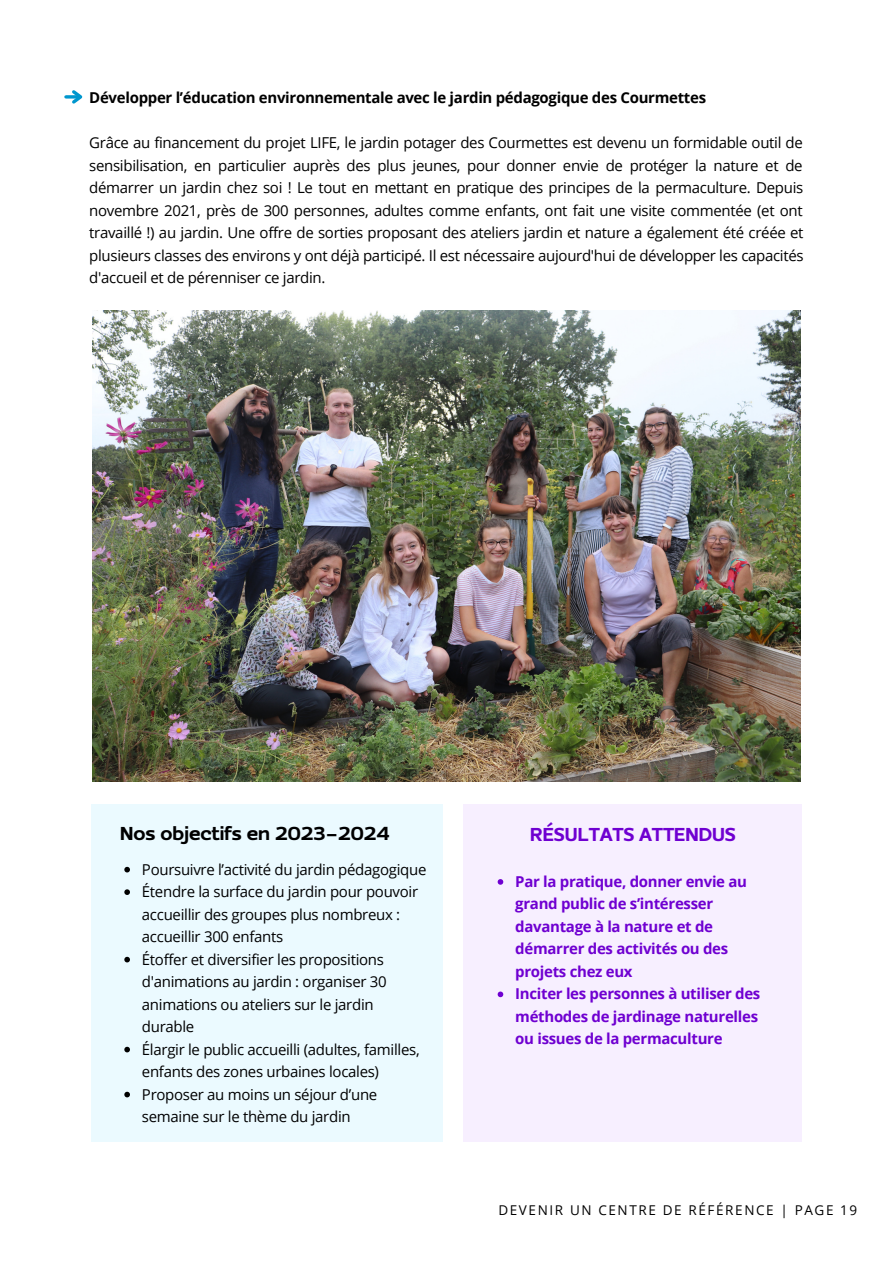
<style>
.page{position:relative;width:893px;height:1264px;background:#fff}
.page>*{position:absolute;margin:0;border:0;box-sizing:border-box;transform-origin:0 0}
.t1{font:900 19.5px "Ezzo";color:#000}
.t2{font:900 19.5px "Ezzo";color:#6f00d1}
.t3{font:15px/22.5px "Open Sans";letter-spacing:-.02em;color:#000;text-align:justify}
.t4{font:700 15px/22.5px "Open Sans";letter-spacing:-.02em;color:#6f00d1}
.t5{font:700 15px "Open Sans";letter-spacing:-.02em;color:#000}
.t6{font:13.5px "Open Sans";letter-spacing:.12em;color:#000}
</style>
<div class="page">
<svg style="left:66px;top:95px;width:3px;height:4px"></svg>
<svg style="left:69px;top:90px;width:14px;height:14px"></svg>
<div style="left:91px;top:804px;width:351px;height:337px;background:#ebfaff"></div>
<div style="left:462px;top:804px;width:339px;height:337px;background:#f7efff"></div>
<img style="left:93px;top:311px;width:707px;height:471px">
<svg style="left:124px;top:866px;width:6px;height:6px"></svg>
<svg style="left:124px;top:889px;width:6px;height:6px"></svg>
<svg style="left:124px;top:956px;width:6px;height:6px"></svg>
<svg style="left:124px;top:1046px;width:6px;height:6px"></svg>
<svg style="left:124px;top:1091px;width:6px;height:6px"></svg>
<svg style="left:497px;top:879px;width:6px;height:5px"></svg>
<svg style="left:497px;top:991px;width:6px;height:6px"></svg>
<p class="t5" style="left:89px;top:87px;width:618px">Développer l’éducation environnementale avec le jardin pédagogique des Courmettes</p>
<p class="t3" style="left:89px;top:131px;width:716px">Grâce au financement du projet LIFE, le jardin potager des Courmettes est devenu un formidable outil de sensibilisation, en particulier auprès des plus jeunes, pour donner envie de protéger la nature et de démarrer un jardin chez soi ! Le tout en mettant en pratique des principes de la permaculture. Depuis novembre 2021, près de 300 personnes, adultes comme enfants, ont fait une visite commentée (et ont travaillé !) au jardin. Une offre de sorties proposant des ateliers jardin et nature a également été créée et plusieurs classes des environs y ont déjà participé. Il est nécessaire aujourd'hui de développer les capacités d'accueil et de pérenniser ce jardin.</p>
<h1 class="t1" style="left:120px;top:826px;width:271px">Nos objectifs en 2023-2024</h1>
<h1 class="t2" style="left:530px;top:827px;width:207px">RÉSULTATS ATTENDUS</h1>
<p class="t4" style="left:515px;top:869px;width:246px">Par la pratique, donner envie au grand public de s’intéresser davantage à la nature et de démarrer des activités ou des projets chez eux<br>Inciter les personnes à utiliser des méthodes de jardinage naturelles ou issues de la permaculture</p>
<p class="t3" style="left:142px;top:857px;width:286px;text-align:left">Poursuivre l’activité du jardin pédagogique Étendre la surface du jardin pour pouvoir accueillir des groupes plus nombreux : accueillir 300 enfants<br>Étoffer et diversifier les propositions d'animations au jardin : organiser 30 animations ou ateliers sur le jardin durable<br>Élargir le public accueilli (adultes, familles, enfants des zones urbaines locales)<br>Proposer au moins un séjour d’une semaine sur le thème du jardin</p>
<p class="t6" style="left:498px;top:1200px;width:360px">DEVENIR UN CENTRE DE RÉFÉRENCE | PAGE 19</p>
</div>
